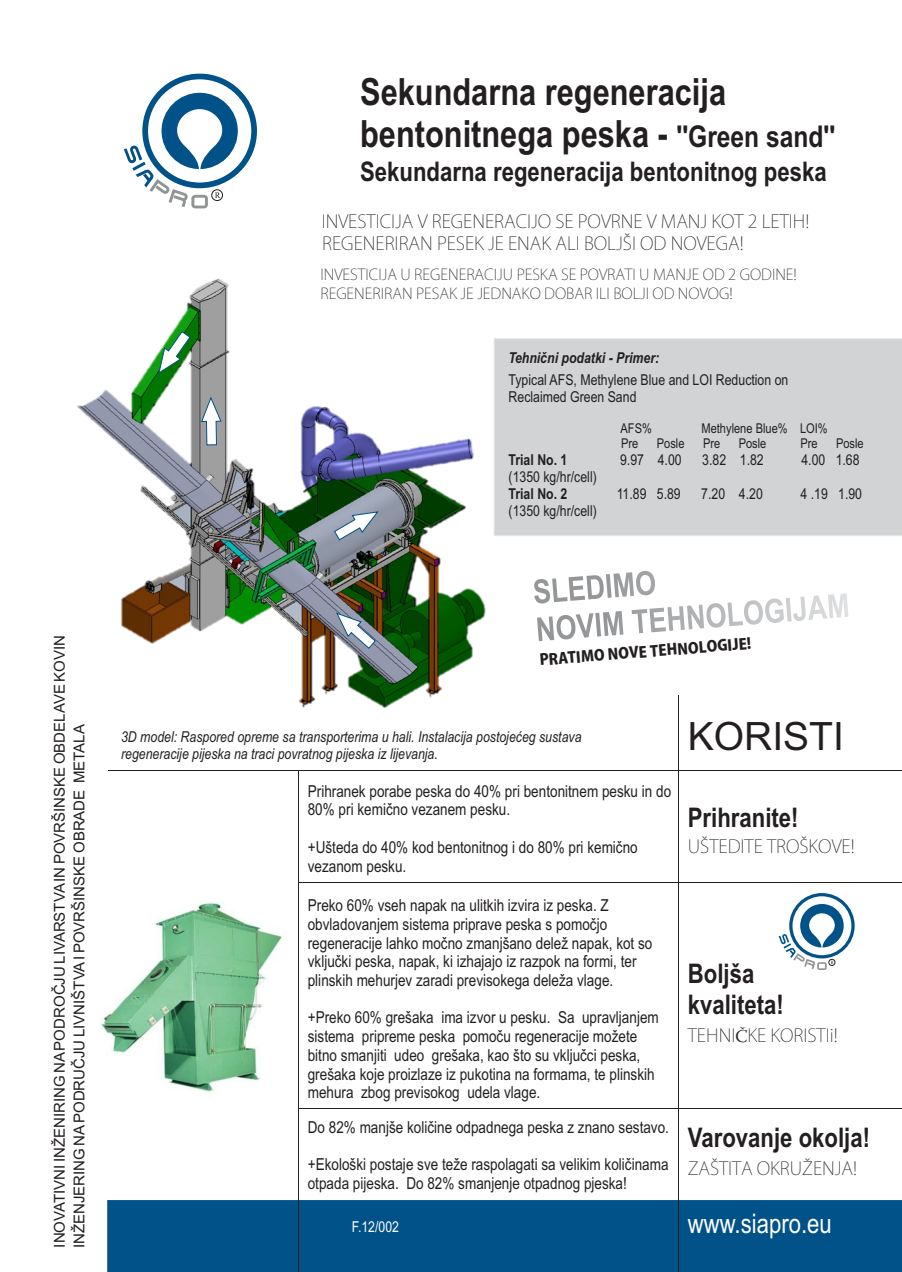
<style>
.page{position:relative;width:902px;height:1272px;background:#fff}
.page>*{position:absolute;margin:0;border:0;box-sizing:border-box;transform-origin:0 0}
.t1{font:39px "Arial";color:#231f20}
.t2{font:700 37.5px/42.9px "Arial Narrow";color:#231f20}
.t3{font:700 27px/30.9px "Arial Narrow";color:#231f20}
.t4{font:27px "Arial Narrow";color:#fff}
.t5{font:200 18px "Koz Go Pro";color:#231f20}
.t6{font:16.5px/18.8px "Arial Narrow";color:#231f20}
.t7{font:15px/17px "Arial Narrow";color:#231f20}
.t8{font:italic 15px/16.8px "Arial Narrow";color:#231f20}
.t9{font:15px/19.6px "Arial";color:#231f20}
.t10{font:200 15px/19.4px "Koz Go Pro";color:#231f20}
.t11{font:italic 700 15px "Arial Narrow";color:#231f20}
.t12{font:800 15px "Koz Go Pr 6 N";color:#231f20}
.t13{font:700 15px "Arial Narrow";color:#231f20}
.t14{font:15px "Arial Narrow";color:#fff}
.t15{font:13.5px "Arial Narrow";color:#231f20}
.s1{font-size:30px}
.s2{font-family:"Warnock Pro Subh";font-weight:400}
</style>
<div class="page">
<div style="left:107px;top:1200px;width:794px;height:71px;background:#005288"></div>
<div style="left:521px;top:338px;width:380px;height:198px;background:#d1d3d4"></div>
<hr style="left:299px;top:882px;width:602px;height:1px;background:#241f21">
<hr style="left:678px;top:695px;width:1px;height:576px;background:#241f21">
<hr style="left:108px;top:770px;width:793px;height:1px;background:#241f21">
<hr style="left:299px;top:1108px;width:602px;height:1px;background:#241f21">
<hr style="left:298px;top:770px;width:1px;height:501px;background:#241f21">
<svg style="left:124px;top:74px;width:133px;height:134px"></svg>
<svg style="left:778px;top:893px;width:76px;height:76px"></svg>
<img style="left:101px;top:902px;width:181px;height:191px">
<svg style="left:534px;top:570px;width:315px;height:71px"></svg>
<img style="left:77px;top:279px;width:444px;height:429px">
<svg style="left:201px;top:397px;width:20px;height:48px"></svg>
<svg style="left:334px;top:511px;width:44px;height:29px"></svg>
<svg style="left:336px;top:612px;width:39px;height:36px"></svg>
<svg style="left:158px;top:331px;width:32px;height:42px"></svg>
<h2 class="t2" style="left:360px;top:73px;width:476px">Sekundarna regeneracija bentonitnega peska - <span class="s1">''Green sand''</span></h2>
<h3 class="t3" style="left:360px;top:158px;width:468px">Sekundarna regeneracija bentonitnog peska</h3>
<p class="t5" style="left:321px;top:212px;width:489px">INVESTICIJA V REGENERACIJO SE POVRNE V MANJ KOT 2 LETIH!</p>
<p class="t5" style="left:322px;top:234px;width:423px">REGENERIRAN PESEK JE ENAK ALI BOLJŠI OD NOVEGA!</p>
<p class="t10" style="left:320px;top:264px;width:478px">INVESTICIJA U REGENERACIJU PESKA SE POVRATI U MANJE OD 2 GODINE!<br>REGENERIRAN PESAK JE JEDNAKO DOBAR ILI BOLJI OD NOVOG!</p>
<p class="t11" style="left:508px;top:352px;width:152px">Tehnični podatki - Primer:</p>
<p class="t7" style="left:508px;top:372px;width:281px">Typical AFS, Methylene Blue and LOI Reduction on<br>Reclaimed Green Sand</p>
<p class="t15" style="left:620px;top:423px;width:33px">AFS%</p>
<p class="t15" style="left:701px;top:423px;width:128px">Methylene Blue% LOI%</p>
<p class="t15" style="left:621px;top:438px;width:19px">Pre</p>
<p class="t15" style="left:656px;top:438px;width:29px">Posle</p>
<p class="t15" style="left:703px;top:438px;width:19px">Pre</p>
<p class="t15" style="left:738px;top:438px;width:29px">Posle</p>
<p class="t15" style="left:800px;top:438px;width:19px">Pre</p>
<p class="t15" style="left:836px;top:438px;width:29px">Posle</p>
<p class="t13" style="left:508px;top:454px;width:60px">Trial No. 1</p>
<p class="t7" style="left:620px;top:452px;width:63px">9.97 4.00</p>
<p class="t7" style="left:702px;top:452px;width:63px">3.82 1.82</p>
<p class="t7" style="left:801px;top:452px;width:60px">4.00 1.68</p>
<p class="t7" style="left:508px;top:469px;width:90px">(1350 kg/hr/cell)</p>
<p class="t13" style="left:508px;top:488px;width:60px">Trial No. 2</p>
<p class="t7" style="left:616px;top:486px;width:66px">11.89 5.89</p>
<p class="t7" style="left:701px;top:486px;width:63px">7.20 4.20</p>
<p class="t7" style="left:800px;top:486px;width:63px">4 .19 1.90</p>
<p class="t7" style="left:508px;top:503px;width:90px">(1350 kg/hr/cell)</p>
<p class="t9" style="left:51px;top:1248px;width:614px;rotate:-90deg">INOVATIVNI INŽENIRING NAPODROČJU LIVARSTVAIN POVRŠINSKE OBDELAVE KOVIN<br>INŽENJERING NAPODRUČJU LIVNIŠTVAI POVRŠINSKE OBRADE METALA</p>
<p class="t12" style="left:539px;top:653px;width:214px;rotate:-5deg">PRATIMO NOVE TEHNOLOGIJE!</p>
<p class="t8" style="left:121px;top:730px;width:462px">3D model: Raspored opreme sa transporterima u hali. Instalacija postojećeg sustava regeneracije pijeska na traci povratnog pijeska iz lijevanja.</p>
<p class="t6" style="left:308px;top:783px;width:365px">Prihranek porabe peska do 40% pri bentonitnem pesku in do<br>80% pri kemično vezanem pesku.</p>
<p class="t6" style="left:308px;top:839px;width:331px">+Ušteda do 40% kod bentonitnog i do 80% pri kemično vezanom pesku.</p>
<p class="t6" style="left:308px;top:897px;width:346px">Preko 60% vseh napak na ulitkih izvira iz peska. Z obvladovanjem sistema priprave peska s pomočjo regeneracije lahko močno zmanjšano delež napak, kot so vključki peska, napak, ki izhajajo iz razpok na formi, ter plinskih mehurjev zaradi previsokega deleža vlage.</p>
<p class="t6" style="left:308px;top:1009px;width:352px">+Preko 60% grešaka ima izvor u pesku. Sa upravljanjem sistema pripreme peska pomoču regeneracije možete bitno smanjiti udeo grešaka, kao što su vključci peska, grešaka koje proizlaze iz pukotina na formama, te plinskih mehura zbog previsokog udela vlage.</p>
<p class="t6" style="left:308px;top:1119px;width:363px">Do 82% manjše količine odpadnega peska z znano sestavo.</p>
<p class="t6" style="left:308px;top:1156px;width:362px">+Ekološki postaje sve teže raspolagati sa velikim količinama otpada pijeska. Do 82% smanjenje otpadnog pjeska!</p>
<p class="t14" style="left:352px;top:1220px;width:49px">F.12/002</p>
<h1 class="t1" style="left:687px;top:722px;width:158px">KORISTI</h1>
<h3 class="t3" style="left:687px;top:804px;width:112px">Prihranite!</h3>
<p class="t5" style="left:687px;top:837px;width:168px">UŠTEDITE TROŠKOVE!</p>
<h3 class="t3" style="left:687px;top:960px;width:97px">Boljša kvaliteta!</h3>
<p class="t5" style="left:687px;top:1025px;width:151px">TEHNI<span class="s2">Č</span>KE KORISTIi!</p>
<h3 class="t3" style="left:687px;top:1123px;width:184px">Varovanje okolja!</h3>
<p class="t5" style="left:687px;top:1159px;width:171px">ZAŠTITA OKRUŽENJA!</p>
<h3 class="t4" style="left:687px;top:1213px;width:145px">www.siapro.eu</h3>
</div>
